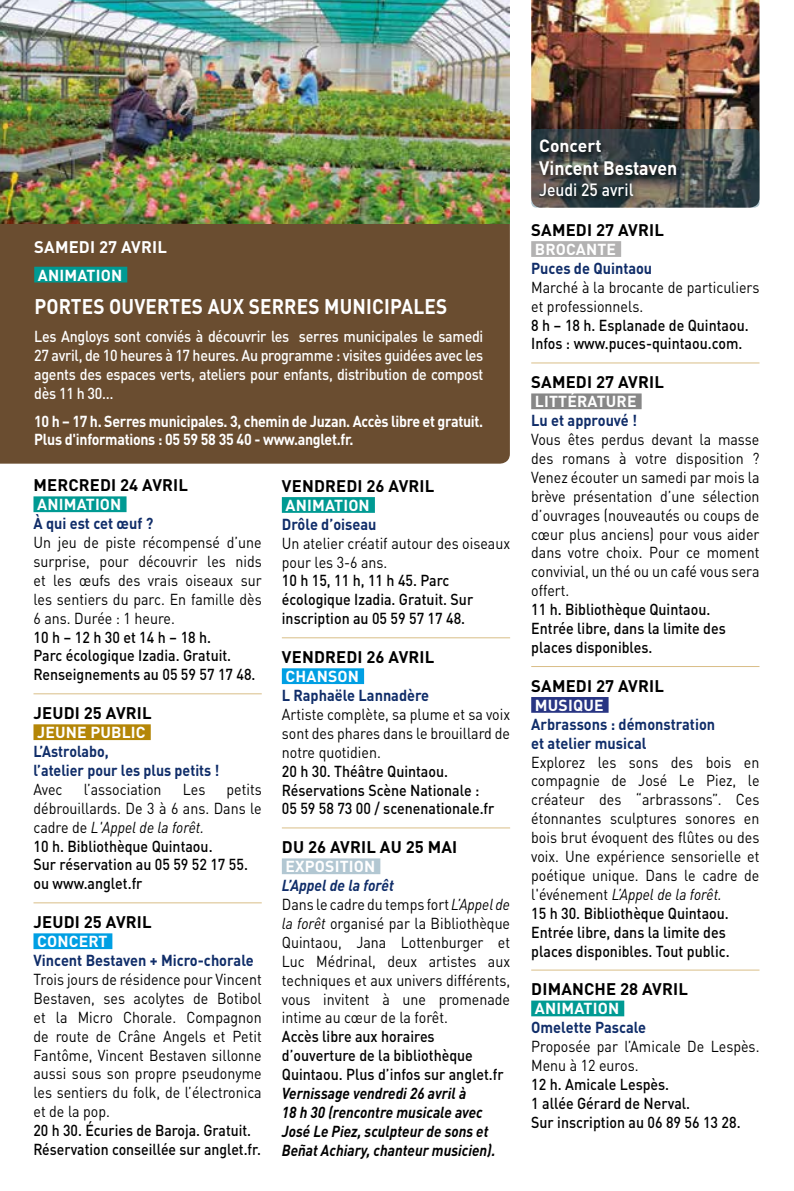
<style>
.page{position:relative;width:794px;height:1191px;background:#fff}
.page>*{position:absolute;margin:0;border:0;box-sizing:border-box;transform-origin:0 0}
.t1{font:700 21px "DINOT";letter-spacing:.01em;color:#fff;scale:.9 1}
.t2{font:700 19.25px "DINOT";color:#fff;scale:.92 1}
.t3{font:500 17.5px "DINOT";color:#fff;scale:.9 1}
.t4{font:700 17.5px "DINOT";color:#fff}
.t5{font:700 16.62px "DINOT";letter-spacing:.01em;color:#000}
.t6{font:700 16.62px "DINOT";letter-spacing:.01em;color:#fff}
.t7{font:15.75px/18.9px "DINOT";color:#000;scale:.9 1}
.t8{font:500 15.75px/18.9px "DINOT";color:#000;scale:.9 1}
.t9{font:500 15.75px/18.9px "DIN";letter-spacing:-.02em;color:#fff;text-align:justify;scale:.9 1}
.t10{font:700 15.75px/18.9px "DINOT";color:#102d69;scale:.92 1}
.t11{font:italic 700 15.75px/18.9px "DINOT";color:#000;scale:.9 1}
.t12{font:700 15.75px/18.9px "DIN";letter-spacing:-.02em;color:#fff;scale:.9 1}
.t13{font:700 15.75px "DINOT";letter-spacing:.01em;color:#fff}
.t14{font:500 15.75px/18.9px "DINOT";color:#000;scale:.89 1}
.t15{font:700 15.75px/18.9px "DINOT";color:#102d69;scale:.9 1}
.s1{font-weight:400}
.s2{font-weight:400;font-style:italic}
.s3{font-weight:700;font-style:italic;color:#102d69}
.s4{font-style:italic}
.s5{font-weight:500}
</style>
<div class="page">
<div style="left:531px;top:241px;width:90px;height:16px;background:#b3b2b2"></div>
<hr style="left:531px;top:362px;width:228px;height:1px;background:#d9be87">
<div style="left:531px;top:393px;width:110px;height:16px;background:#878787"></div>
<hr style="left:531px;top:666px;width:228px;height:1px;background:#d9be87">
<div style="left:531px;top:697px;width:77px;height:16px;background:#283583"></div>
<hr style="left:531px;top:969px;width:228px;height:1px;background:#d9be87">
<div style="left:531px;top:1000px;width:93px;height:16px;background:#009a93"></div>
<div style="left:282px;top:497px;width:93px;height:16px;background:#009a93"></div>
<hr style="left:282px;top:637px;width:228px;height:1px;background:#d9be87">
<div style="left:282px;top:668px;width:82px;height:16px;background:#009fe3"></div>
<hr style="left:282px;top:827px;width:228px;height:1px;background:#d9be87">
<div style="left:282px;top:858px;width:98px;height:16px;background:#b2c7d2"></div>
<div style="left:33px;top:496px;width:94px;height:16px;background:#009a93"></div>
<hr style="left:33px;top:693px;width:229px;height:1px;background:#d9be87">
<div style="left:33px;top:724px;width:118px;height:16px;background:#b48607"></div>
<hr style="left:33px;top:902px;width:229px;height:1px;background:#d9be87">
<div style="left:33px;top:933px;width:79px;height:16px;background:#009fe3"></div>
<div style="left:0;top:223px;width:510px;height:240px;background:#6a4d30"></div>
<div style="left:34px;top:267px;width:93px;height:15px;background:#009a93"></div>
<img style="left:531px;top:0;width:228px;height:206px">
<svg style="left:531px;top:129px;width:228px;height:79px;background:#4d5555"></svg>
<div style="left:536px;top:137px;width:147px;height:67px;background:#000;opacity:.75"></div>
<img style="left:0;top:0;width:510px;height:223px">
<p class="t6" style="left:34px;top:234px;width:134px">SAMEDI 27 AVRIL</p>
<p class="t13" style="left:38px;top:262px;width:86px">ANIMATION</p>
<h1 class="t1" style="left:34px;top:290px;width:460px">PORTES OUVERTES AUX SERRES MUNICIPALES</h1>
<p class="t9" style="left:34px;top:326px;width:500px">Les Angloys sont conviés à découvrir les serres municipales le samedi 27 avril, de 10 heures à 17 heures. Au programme : visites guidées avec les agents des espaces verts, ateliers pour enfants, distribution de compost dès 11 h 30…</p>
<p class="t12" style="left:34px;top:411px;width:500px">10 h – 17 h. Serres municipales. 3, chemin de Juzan. Accès libre et gratuit.<br>Plus d'informations : 05 59 58 35 40 - www.anglet.fr.</p>
<p class="t5" style="left:34px;top:472px;width:156px">MERCREDI 24 AVRIL</p>
<p class="t13" style="left:37px;top:492px;width:86px">ANIMATION</p>
<p class="t10" style="left:33px;top:513px;width:132px">À qui est cet œuf ?</p>
<p class="t7" style="left:33px;top:532px;width:255px;text-align:justify">Un jeu de piste récompensé d’une surprise, pour découvrir les nids et les œufs des vrais oiseaux sur les sentiers du parc. En famille dès 6 ans. Durée : 1 heure.</p>
<p class="t8" style="left:33px;top:626px;width:248px">10 h – 12 h 30 et 14 h – 18 h.<br>Parc écologique Izadia. Gratuit.<br>Renseignements au 05 59 57 17 48.</p>
<p class="t5" style="left:34px;top:700px;width:120px">JEUDI 25 AVRIL</p>
<p class="t13" style="left:37px;top:720px;width:110px">JEUNE PUBLIC</p>
<p class="t15" style="left:33px;top:741px;width:208px">L’Astrolabo,<br>l’atelier pour les plus petits !</p>
<p class="t7" style="left:33px;top:778px;width:34px">Avec</p>
<p class="t7" style="left:84px;top:778px;width:88px">l’association</p>
<p class="t7" style="left:183px;top:778px;width:27px">Les</p>
<p class="t8" style="left:33px;top:778px;width:255px;text-indent:193px"><span class="s1">petits débrouillards. De 3 à 6 ans. Dans le cadre de</span> <span class="s2">L'Appel de la forêt.<br></span>10 h. Bibliothèque Quintaou.<br>Sur réservation au 05 59 52 17 55. ou www.anglet.fr</p>
<p class="t5" style="left:34px;top:909px;width:120px">JEUDI 25 AVRIL</p>
<p class="t13" style="left:37px;top:929px;width:72px">CONCERT</p>
<p class="t10" style="left:33px;top:950px;width:241px">Vincent Bestaven + Micro-chorale</p>
<p class="t7" style="left:33px;top:968px;width:255px;text-align:justify">Trois jours de résidence pour Vincent Bestaven, ses acolytes de Botibol et la Micro Chorale. Compagnon de route de Crâne Angels et Petit Fantôme, Vincent Bestaven sillonne aussi sous son propre pseudonyme les sentiers du folk, de l’électronica et de la pop.</p>
<p class="t14" style="left:33px;top:1120px;width:257px">20 h 30. Écuries de Baroja. Gratuit.<br>Réservation conseillée sur anglet.fr.</p>
<p class="t5" style="left:282px;top:473px;width:154px">VENDREDI 26 AVRIL</p>
<p class="t13" style="left:285px;top:493px;width:86px">ANIMATION</p>
<p class="t10" style="left:282px;top:513px;width:104px">Drôle d’oiseau</p>
<p class="t7" style="left:282px;top:532px;width:255px">Un atelier créatif autour des oiseaux pour les 3-6 ans.</p>
<p class="t8" style="left:282px;top:570px;width:214px">10 h 15, 11 h, 11 h 45. Parc écologique Izadia. Gratuit. Sur inscription au 05 59 57 17 48.</p>
<p class="t5" style="left:282px;top:644px;width:154px">VENDREDI 26 AVRIL</p>
<p class="t13" style="left:285px;top:664px;width:75px">CHANSON</p>
<p class="t10" style="left:282px;top:685px;width:162px">L Raphaële Lannadère</p>
<p class="t7" style="left:282px;top:703px;width:255px;text-align:justify">Artiste complète, sa plume et sa voix sont des phares dans le brouillard de notre quotidien.</p>
<p class="t8" style="left:282px;top:760px;width:238px">20 h 30. Théâtre Quintaou.<br>Réservations Scène Nationale :<br>05 59 58 73 00 / scenenationale.fr</p>
<p class="t5" style="left:282px;top:834px;width:177px">DU 26 AVRIL AU 25 MAI</p>
<p class="t13" style="left:285px;top:854px;width:91px">EXPOSITION</p>
<p class="t7" style="left:282px;top:875px;width:255px"><span class="s3">L’Appel de la forêt<br></span>Dans le cadre du temps fort <span class="s4">L’Appel de la forêt</span> organisé par la Bibliothèque<br>Quintaou, Jana Lottenburger et<br>Luc Médrinal, deux artistes aux techniques et aux univers différents, vous invitent à une promenade intime au cœur de la forêt.</p>
<p class="t8" style="left:282px;top:1026px;width:248px">Accès libre aux horaires d’ouverture de la bibliothèque<br>Quintaou. Plus d’infos sur anglet.fr</p>
<p class="t11" style="left:282px;top:1083px;width:239px">Vernissage vendredi 26 avril à<br>18 h 30 (rencontre musicale avec José Le Piez, sculpteur de sons et Beñat Achiary, chanteur musicien).</p>
<p class="t4" style="left:539px;top:132px;width:64px">Concert</p>
<p class="t2" style="left:539px;top:153px;width:151px">Vincent Bestaven</p>
<p class="t3" style="left:539px;top:177px;width:106px">Jeudi 25 avril</p>
<p class="t5" style="left:531px;top:217px;width:134px">SAMEDI 27 AVRIL</p>
<p class="t13" style="left:535px;top:237px;width:83px">BROCANTE</p>
<p class="t10" style="left:531px;top:258px;width:133px">Puces de Quintaou</p>
<p class="t7" style="left:531px;top:276px;width:255px">Marché à la brocante de particuliers et professionnels.</p>
<p class="t8" style="left:531px;top:314px;width:243px">8 h – 18 h. Esplanade de Quintaou.<br>Infos : www.puces-quintaou.com.</p>
<p class="t5" style="left:531px;top:369px;width:134px">SAMEDI 27 AVRIL</p>
<p class="t13" style="left:535px;top:389px;width:103px">LITTÉRATURE</p>
<p class="t10" style="left:531px;top:410px;width:117px">Lu et approuvé !</p>
<p class="t7" style="left:531px;top:429px;width:255px;text-align:justify">Vous êtes perdus devant la masse des romans à votre disposition ?<br>Venez écouter un samedi par mois la brève présentation d’une sélection d’ouvrages (nouveautés ou coups de cœur plus anciens) pour vous aider dans votre choix. Pour ce moment convivial, un thé ou un café vous sera offert.</p>
<p class="t8" style="left:531px;top:599px;width:218px">11 h. Bibliothèque Quintaou.<br>Entrée libre, dans la limite des places disponibles.</p>
<p class="t5" style="left:531px;top:673px;width:134px">SAMEDI 27 AVRIL</p>
<p class="t13" style="left:535px;top:693px;width:70px">MUSIQUE</p>
<p class="t10" style="left:531px;top:713px;width:201px">Arbrassons : démonstration et atelier musical</p>
<p class="t7" style="left:531px;top:751px;width:255px">Explorez les sons des bois en compagnie de José Le Piez, le créateur des “arbrassons”. Ces étonnantes sculptures sonores en bois brut évoquent des flûtes ou des voix. Une expérience sensorielle et poétique unique. Dans le cadre de l'événement <span class="s4">L’Appel de la forêt.<br></span><span class="s5">15 h 30. Bibliothèque Quintaou.<br>Entrée libre, dans la limite des places disponibles. Tout public.</span></p>
<p class="t5" style="left:531px;top:976px;width:158px">DIMANCHE 28 AVRIL</p>
<p class="t13" style="left:535px;top:996px;width:86px">ANIMATION</p>
<p class="t10" style="left:531px;top:1017px;width:126px">Omelette Pascale</p>
<p class="t7" style="left:531px;top:1036px;width:255px">Proposée par l’Amicale De Lespès.<br>Menu à 12 euros.</p>
<p class="t8" style="left:531px;top:1073px;width:234px">12 h. Amicale Lespès.<br>1 allée Gérard de Nerval.<br>Sur inscription au 06 89 56 13 28.</p>
</div>
